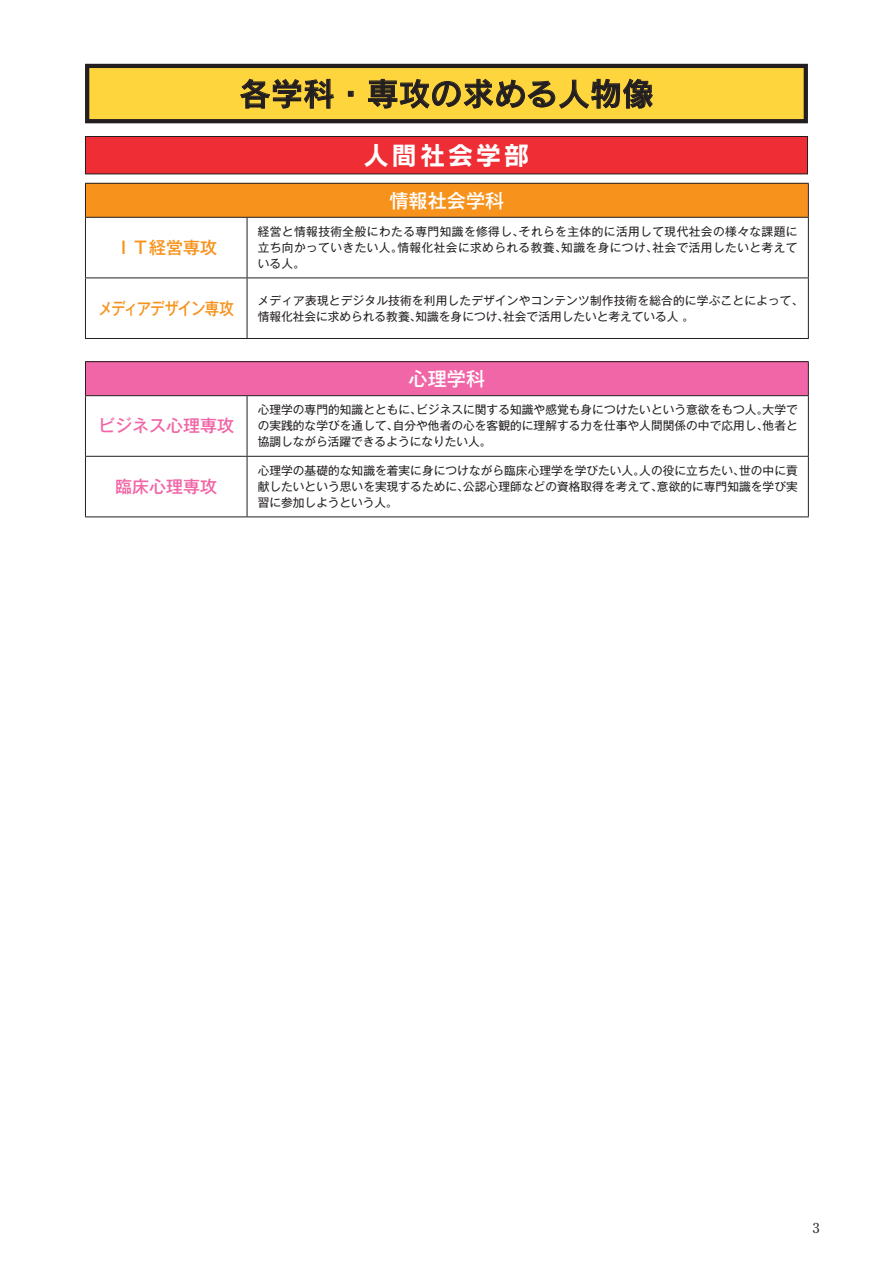
<style>
.page{position:relative;width:893px;height:1263px;background:#fff}
.page>*{position:absolute;margin:0;border:0;box-sizing:border-box;transform-origin:0 0}
.t1{font:31.95px "Rodin Pro N DB";color:#231f20}
.t2{font:25.5px "Rodin Pro N B";letter-spacing:.1em;color:#fff}
.t3{font:500 19.2px "Gothic MB101 Pr 6 N";color:#fff}
.t4{font:500 16.95px "Gothic MB101 Pr 6 N";color:#f166a7}
.t5{font:500 16.95px "Gothic MB101 Pr 6 N";letter-spacing:-.07em;color:#f7931d;scale:.85 1}
.t6{font:500 16.95px "Gothic MB101 Pr 6 N";letter-spacing:-.04em;color:#f7931d}
.t7{font:700 13.8px "Futo Min A101 Pr 6 N";color:#231f20}
.t8{font:11.7px/15.9px "Gothic MB101 Pr 6 N";letter-spacing:.005em;color:#231f20;text-align:justify}
</style>
<div class="page">
<div style="left:87px;top:66px;width:719px;height:55px;background:#ffd53e"></div>
<svg style="left:240px;top:79px;width:94px;height:29px"></svg>
<svg style="left:348px;top:91px;width:5px;height:5px"></svg>
<svg style="left:368px;top:79px;width:285px;height:30px"></svg>
<div style="left:85px;top:64px;width:723px;height:59px;border:4px solid #231f20"></div>
<div style="left:85px;top:136px;width:722px;height:38px;background:#ee2d34"></div>
<div style="left:85px;top:136px;width:723px;height:38px;border:1px solid #231f20"></div>
<div style="left:85px;top:183px;width:723px;height:34px;background:#f7931d"></div>
<svg style="left:86px;top:218px;width:722px;height:120px"></svg>
<hr style="left:85px;top:183px;width:162px;height:1px;background:#231f20">
<hr style="left:85px;top:184px;width:1px;height:33px;background:#231f20">
<hr style="left:247px;top:183px;width:562px;height:1px;background:#231f20">
<hr style="left:808px;top:184px;width:1px;height:33px;background:#231f20">
<hr style="left:85px;top:217px;width:162px;height:1px;background:#231f20">
<hr style="left:85px;top:218px;width:1px;height:59px;background:#231f20">
<hr style="left:85px;top:277px;width:162px;height:1px;background:#231f20">
<hr style="left:85px;top:278px;width:1px;height:60px;background:#231f20">
<hr style="left:247px;top:217px;width:562px;height:1px;background:#231f20">
<hr style="left:247px;top:218px;width:1px;height:59px;background:#231f20">
<hr style="left:808px;top:218px;width:1px;height:59px;background:#231f20">
<hr style="left:247px;top:277px;width:562px;height:1px;background:#231f20">
<hr style="left:247px;top:278px;width:1px;height:60px;background:#231f20">
<hr style="left:808px;top:278px;width:1px;height:60px;background:#231f20">
<hr style="left:85px;top:338px;width:162px;height:1px;background:#231f20">
<hr style="left:247px;top:338px;width:562px;height:1px;background:#231f20">
<div style="left:85px;top:362px;width:723px;height:34px;background:#f166a7"></div>
<svg style="left:86px;top:396px;width:722px;height:120px"></svg>
<hr style="left:85px;top:361px;width:162px;height:1px;background:#231f20">
<hr style="left:85px;top:362px;width:1px;height:33px;background:#231f20">
<hr style="left:247px;top:361px;width:562px;height:1px;background:#231f20">
<hr style="left:808px;top:362px;width:1px;height:33px;background:#231f20">
<hr style="left:85px;top:395px;width:162px;height:1px;background:#231f20">
<hr style="left:85px;top:396px;width:1px;height:60px;background:#231f20">
<hr style="left:85px;top:456px;width:162px;height:1px;background:#231f20">
<hr style="left:85px;top:457px;width:1px;height:59px;background:#231f20">
<hr style="left:247px;top:395px;width:562px;height:1px;background:#231f20">
<hr style="left:247px;top:396px;width:1px;height:60px;background:#231f20">
<hr style="left:808px;top:396px;width:1px;height:60px;background:#231f20">
<hr style="left:247px;top:456px;width:562px;height:1px;background:#231f20">
<hr style="left:247px;top:457px;width:1px;height:59px;background:#231f20">
<hr style="left:808px;top:457px;width:1px;height:59px;background:#231f20">
<hr style="left:85px;top:516px;width:162px;height:1px;background:#231f20">
<hr style="left:247px;top:516px;width:562px;height:1px;background:#231f20">
<h3 class="t6" style="left:115px;top:234px;width:104px">ＩＴ経営専攻</h3>
<h1 class="t1" style="left:239px;top:73px;width:416px">各学科・専攻の求める人物像</h1>
<h2 class="t2" style="left:364px;top:138px;width:167px">人間社会学部</h2>
<h3 class="t3" style="left:389px;top:184px;width:116px">情報社会学科</h3>
<p class="t8" style="left:258px;top:223px;width:541px">経営と情報技術全般にわたる専門知識を修得し、それらを主体的に活用して現代社会の様々な課題に立ち向かっていきたい人。情報化社会に求められる教養、知識を身につけ、社会で 活用したいと考えている人。</p>
<h3 class="t5" style="left:99px;top:294px;width:161px">メディアデザイン専攻</h3>
<p class="t8" style="left:258px;top:291px;width:547px">メディア表現とデジタル技術を利用したデザインやコンテンツ制作技術を総合的に学ぶことによって、情報化社会に求められる教養、知識を身につけ、社会で活用したいと考えている人 。</p>
<h3 class="t4" style="left:98px;top:412px;width:138px">ビジネス心理専攻</h3>
<h3 class="t4" style="left:115px;top:472px;width:104px">臨床心理専攻</h3>
<h3 class="t3" style="left:409px;top:363px;width:78px">心理学科</h3>
<p class="t8" style="left:258px;top:401px;width:542px">心理学の専門的知識とともに、ビジネスに関する知識や感覚も身につけたいという意欲をもつ人。大学での実践的な学びを通して、自分や他者の心を客観的に理解する力を仕事や人間関係の中で応用し、他者と協調しながら活躍できるようになりたい人。</p>
<p class="t8" style="left:258px;top:462px;width:542px">心理学の基礎的な知識を着実に身につけながら臨床心理学を学びたい人。人の役に立ちたい、世の中に貢献したいという思いを実現するために、公認心理師などの資格取得を考えて、意欲的に専門知識を学び実習に参加しようという人。</p>
<p class="t7" style="left:812px;top:1217px;width:9px">3</p>
</div>
